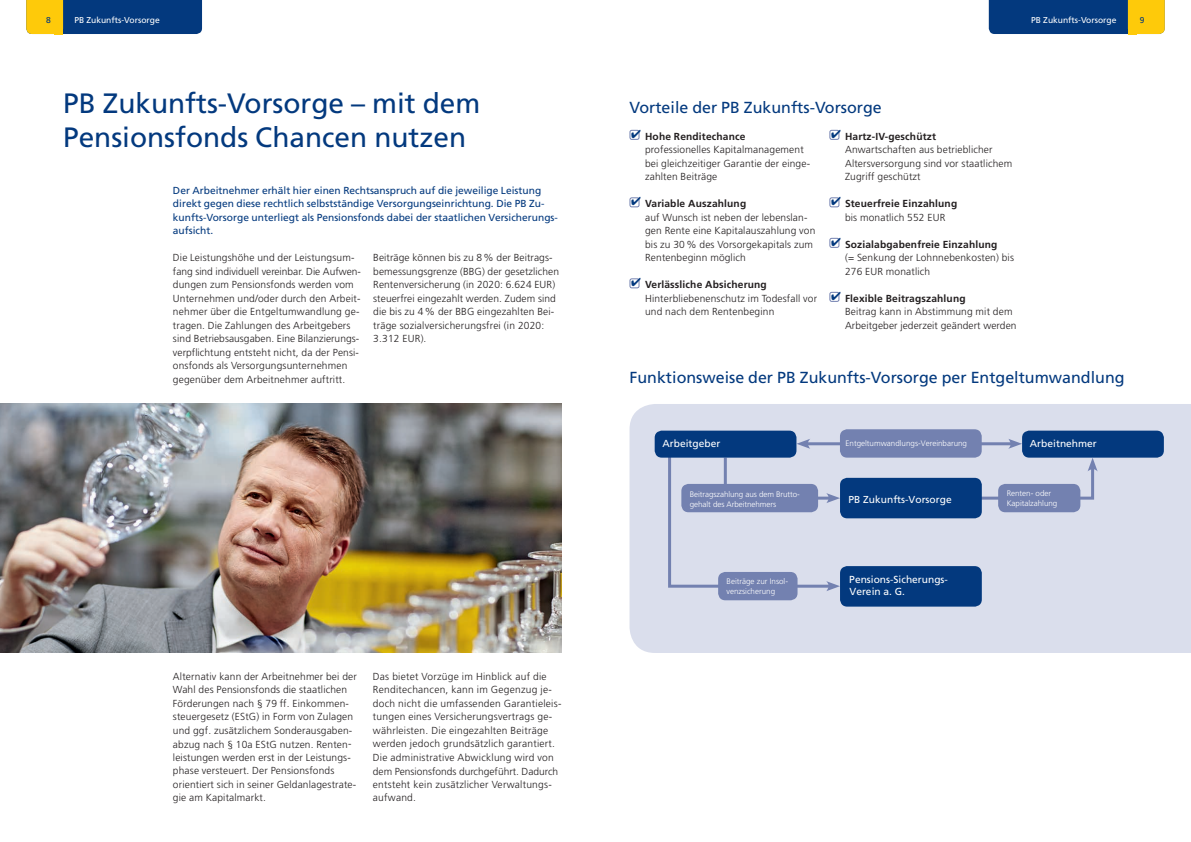
<style>
.page{position:relative;width:1191px;height:842px;background:#fff}
.page>*{position:absolute;margin:0;border:0;box-sizing:border-box;transform-origin:0 0}
.t1{font:28px/33.7px "Frutiger LT Std";color:#03397e}
.t2{font:16px "Frutiger LT Std";color:#03397e}
.t3{font:300 10.2px/13.5px "Frutiger LT Std";letter-spacing:.015em;color:#231f20}
.t4{font:10.2px/13.5px "Frutiger LT Std";color:#03397e}
.t5{font:10.2px/12.2px "Frutiger LT Std";color:#fff}
.t6{font:700 10.2px/13.5px "Frutiger LT Std";letter-spacing:.015em;color:#231f20;text-align:center}
.t7{font:10.1px "Frutiger LT Std";color:#fff}
.t8{font:8.5px "Frutiger LT Std";color:#fff}
.t9{font:8.5px "Frutiger LT Std";color:#03397e}
.t10{font:300 8px/9.6px "Frutiger LT Std";color:#fff}
.s1{font-weight:700}
.s2{font-weight:300}
</style>
<div class="page">
<div style="left:629px;top:404px;width:562px;height:249px;background:#dadeec"></div>
<div style="left:629px;top:130px;width:10px;height:10px;border:1px solid #7381b0;border-radius:2px"></div>
<div style="left:629px;top:197px;width:10px;height:10px;border:1px solid #7381b0;border-radius:2px"></div>
<div style="left:629px;top:278px;width:10px;height:10px;border:1px solid #7381b0;border-radius:2px"></div>
<div style="left:829px;top:130px;width:10px;height:10px;border:1px solid #7381b0;border-radius:2px"></div>
<div style="left:829px;top:197px;width:10px;height:10px;border:1px solid #7381b0;border-radius:2px"></div>
<div style="left:829px;top:238px;width:10px;height:10px;border:1px solid #7381b0;border-radius:2px"></div>
<div style="left:829px;top:292px;width:10px;height:10px;border:1px solid #7381b0;border-radius:2px"></div>
<div style="left:1022px;top:431px;width:141px;height:27px;background:#03397e;border-radius:7px"></div>
<div style="left:840px;top:566px;width:141px;height:41px;background:#03397e;border-radius:7px"></div>
<svg style="left:970px;top:458px;width:127px;height:43px;background:#d2d7e7"></svg>
<hr style="left:805px;top:442px;width:208px;height:3px;background:#7381b0">
<svg style="left:1008px;top:439px;width:14px;height:10px"></svg>
<svg style="left:666px;top:439px;width:174px;height:152px;background:#c3c9de"></svg>
<div style="left:654px;top:431px;width:142px;height:27px;background:#03397e;border-radius:7px"></div>
<div style="left:840px;top:478px;width:141px;height:40px;background:#03397e;border-radius:7px"></div>
<img style="left:0;top:404px;width:561px;height:249px">
<svg style="left:988px;top:0;width:176px;height:34px;background:#2e526b"></svg>
<div style="left:1127px;top:0;width:9px;height:34px;background:#feca0a"></div>
<svg style="left:26px;top:0;width:176px;height:34px;background:#2e526a"></svg>
<div style="left:55px;top:0;width:8px;height:34px;background:#feca0a"></div>
<div style="left:718px;top:572px;width:79px;height:28px;background:#7381b0;border-radius:7px"></div>
<div style="left:840px;top:429px;width:141px;height:29px;background:#7381b0;border-radius:7px"></div>
<div style="left:998px;top:484px;width:82px;height:28px;background:#7381b0;border-radius:7px"></div>
<p class="t9" style="left:46px;top:15px;width:6px">8</p>
<p class="t8" style="left:74px;top:15px;width:87px">PB Zukunfts-Vorsorge</p>
<p class="t8" style="left:1031px;top:15px;width:87px">PB Zukunfts-Vorsorge</p>
<p class="t9" style="left:1140px;top:15px;width:6px">9</p>
<h1 class="t1" style="left:63px;top:86px;width:419px">PB Zukunfts-Vorsorge – mit dem<br>Pensionsfonds Chancen nutzen</h1>
<p class="t4" style="left:173px;top:184px;width:386px">Der Arbeitnehmer erhält hier einen Rechtsanspruch auf die jeweilige Leistung direkt gegen diese rechtlich selbstständige Versorgungseinrichtung. Die PB Zu&shy;kunfts-Vorsorge unterliegt als Pensionsfonds dabei der staatlichen Versicherungs&shy;aufsicht.</p>
<p class="t3" style="left:173px;top:251px;width:189px">Die Leistungshöhe und der Leistungsum&shy;fang sind individuell vereinbar. Die Aufwen-- dungen zum Pensionsfonds werden vom Unternehmen und/oder durch den Arbeit&shy;nehmer über die Entgeltumwandlung ge&shy;tragen. Die Zahlungen des Arbeitgebers sind Betriebsausgaben. Eine Bilanzierungs&shy;verpflichtung entsteht nicht, da der Pensi&shy;onsfonds als Versorgungsunternehmen gegenüber dem Arbeitnehmer auftritt.</p>
<p class="t3" style="left:373px;top:251px;width:187px">Beiträge können bis zu 8% der Beitrags&shy;bemessungsgrenze (BBG) der gesetzlichen Rentenversicherung (in 2020: 6.624 EUR) steuerfrei eingezahlt werden. Zudem sind die bis zu 4% der BBG eingezahlten Bei&shy;träge sozialversicherungsfrei (in 2020:<br>3.312 EUR).</p>
<p class="t3" style="left:173px;top:670px;width:185px">Alternativ kann der Arbeitnehmer bei der Wahl des Pensionsfonds die staatlichen Förderungen nach § 79 ff. Einkommen&shy;steuergesetz (EStG) in Form von Zulagen und ggf. zusätzlichem Sonderausgaben&shy;abzug nach § 10a EStG nutzen. Renten&shy;leistungen werden erst in der Leistungs&shy;phase versteuert. Der Pensionsfonds orientiert sich in seiner Geldanlagestrate&shy;gie am Kapitalmarkt.</p>
<p class="t3" style="left:373px;top:670px;width:190px">Das bietet Vorzüge im Hinblick auf die Renditechancen, kann im Gegenzug je&shy;doch nicht die umfassenden Garantieleis&shy;tungen eines Versicherungsvertrags ge&shy;währleisten. Die eingezahlten Beiträge werden jedoch grundsätzlich garantiert.<br>Die administrative Abwicklung wird von dem Pensionsfonds durchgeführt. Dadurch entsteht kein zusätzlicher Verwaltungs&shy;aufwand.</p>
<h2 class="t2" style="left:629px;top:98px;width:254px">Vorteile der PB Zukunfts-Vorsorge</h2>
<p class="t3" style="left:645px;top:130px;width:166px;text-indent:-14px"><sup>✔</sup> <span class="s1">Hohe Renditechance </span>professionelles Kapitalmanagement bei gleichzeitiger Garantie der einge&shy;zahlten Beiträge</p>
<p class="t3" style="left:645px;top:197px;width:172px;text-indent:-14px"><sup>✔</sup> <span class="s1">Variable Auszahlung<br></span>auf Wunsch ist neben der lebenslan&shy;gen Rente eine Kapitalauszahlung von bis zu 30% des Vorsorgekapitals zum<br>Rentenbeginn möglich</p>
<p class="t3" style="left:645px;top:278px;width:173px;text-indent:-14px"><sup>✔</sup> <span class="s1">Verlässliche Absicherung<br></span>Hinterbliebenenschutz im Todesfall vor und nach dem Rentenbeginn</p>
<p class="t3" style="left:845px;top:130px;width:169px;text-indent:-14px"><sup>✔</sup> <span class="s1">Hartz-IV-geschützt<br></span>Anwartschaften aus betrieblicher<br>Altersversorgung sind vor staatlichem<br>Zugriff geschützt</p>
<p class="t6" style="left:831px;top:197px;width:127px"><sup>✔</sup> Steuerfreie Einzahlung <span class="s2">bis monatlich 552 EUR</span></p>
<p class="t3" style="left:845px;top:238px;width:170px;text-indent:-14px"><sup>✔</sup> <span class="s1">Sozialabgabenfreie Einzahlung<br></span>(= Senkung der Lohnnebenkosten) bis<br>276 EUR monatlich</p>
<p class="t3" style="left:845px;top:292px;width:173px;text-indent:-14px"><sup>✔</sup> <span class="s1">Flexible Beitragszahlung<br></span>Beitrag kann in Abstimmung mit dem<br>Arbeitgeber jederzeit geändert werden</p>
<h2 class="t2" style="left:629px;top:368px;width:496px">Funktionsweise der PB Zukunfts-Vorsorge per Entgeltumwandlung</h2>
<p class="t5" style="left:662px;top:438px;width:59px">Arbeitgeber</p>
<p class="t10" style="left:845px;top:439px;width:123px">Entgeltumwandlungs-Vereinbarung</p>
<p class="t7" style="left:1030px;top:438px;width:68px">Arbeitnehmer</p>
<p class="t10" style="left:690px;top:490px;width:111px">Beitragszahlung aus dem Brutto&shy;gehalt des Arbeitnehmers</p>
<p class="t7" style="left:848px;top:493px;width:105px">PB Zukunfts-Vorsorge</p>
<p class="t10" style="left:1006px;top:489px;width:52px">Renten- oder<br>Kapitalzahlung</p>
<p class="t10" style="left:726px;top:577px;width:63px">Beiträge zur Insol&shy;venzsicherung</p>
<p class="t5" style="left:849px;top:573px;width:100px">Pensions-Sicherungs-<br>Verein a. G.</p>
</div>
